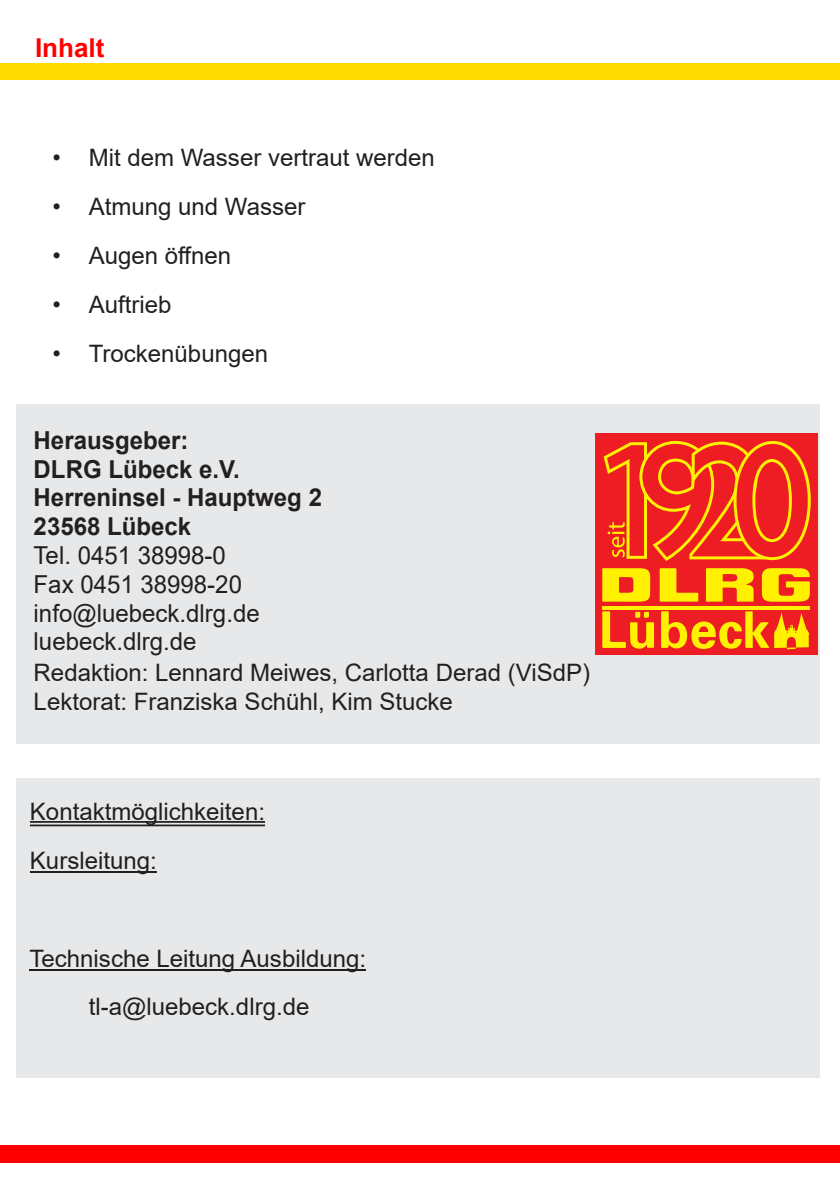
<style>
.page{position:relative;width:840px;height:1191px;background:#fff}
.page>*{position:absolute;margin:0;border:0;box-sizing:border-box;transform-origin:0 0}
.t1{font:700 26px "Arial";color:#f00}
.t2{font:24.8px/28.8px "Arial";color:#231f20}
.t3{font:700 24.8px/28.8px "Arial";color:#231f20}
.t4{font:24px/48.8px "Arial";color:#231f20}
</style>
<div class="page">
<div style="left:17px;top:778px;width:802px;height:300px;background:#e7e8e9"></div>
<hr style="left:30px;top:821px;width:235px;height:1px;background:#231f20">
<hr style="left:30px;top:824px;width:235px;height:2px;background:#231f20">
<hr style="left:30px;top:871px;width:127px;height:2px;background:#231f20">
<hr style="left:30px;top:969px;width:336px;height:2px;background:#231f20">
<div style="left:17px;top:405px;width:802px;height:339px;background:#e7e8e9"></div>
<div style="left:594px;top:433px;width:222px;height:221px;background:#ee1d23"></div>
<svg style="left:602px;top:568px;width:48px;height:33px;background:#fcce06"></svg>
<svg style="left:705px;top:568px;width:49px;height:33px"></svg>
<svg style="left:761px;top:568px;width:48px;height:34px"></svg>
<hr style="left:602px;top:606px;width:207px;height:3px;background:#fff101">
<svg style="left:659px;top:568px;width:39px;height:33px"></svg>
<svg style="left:603px;top:441px;width:207px;height:120px"></svg>
<svg style="left:661px;top:611px;width:147px;height:39px"></svg>
<svg style="left:602px;top:611px;width:51px;height:38px"></svg>
<div style="left:0;top:1145px;width:839px;height:17px;background:#f00"></div>
<div style="left:0;top:63px;width:839px;height:16px;background:#ffdb00"></div>
<p class="t1" style="left:35px;top:39px;width:71px">Inhalt</p>
<p class="t4" style="left:53px;top:136px;width:383px">• Mit dem Wasser vertraut werden</p>
<p class="t4" style="left:53px;top:185px;width:254px">• Atmung und Wasser</p>
<p class="t4" style="left:53px;top:233px;width:180px">• Augen öffnen</p>
<p class="t4" style="left:53px;top:282px;width:120px">• Auftrieb</p>
<p class="t4" style="left:53px;top:331px;width:217px">• Trockenübungen</p>
<p class="t3" style="left:34px;top:428px;width:290px">Herausgeber:<br>DLRG Lübeck e.V.<br>Herreninsel - Hauptweg 2<br>23568 Lübeck</p>
<p class="t2" style="left:34px;top:543px;width:227px">Tel. 0451 38998-0<br>Fax 0451 38998-20 info@luebeck.dlrg.de luebeck.dlrg.de</p>
<p class="t4" style="left:34px;top:660px;width:557px;line-height:28.8px">Redaktion: Lennard Meiwes, Carlotta Derad (ViSdP)<br>Lektorat: Franziska Schühl, Kim Stucke</p>
<p class="t4" style="left:30px;top:789px;width:236px">Kontaktmöglichkeiten:<br>Kursleitung:</p>
<p class="t4" style="left:30px;top:936px;width:338px;text-align:center">Technische Leitung Ausbildung: tl-a@luebeck.dlrg.de</p>
</div>
